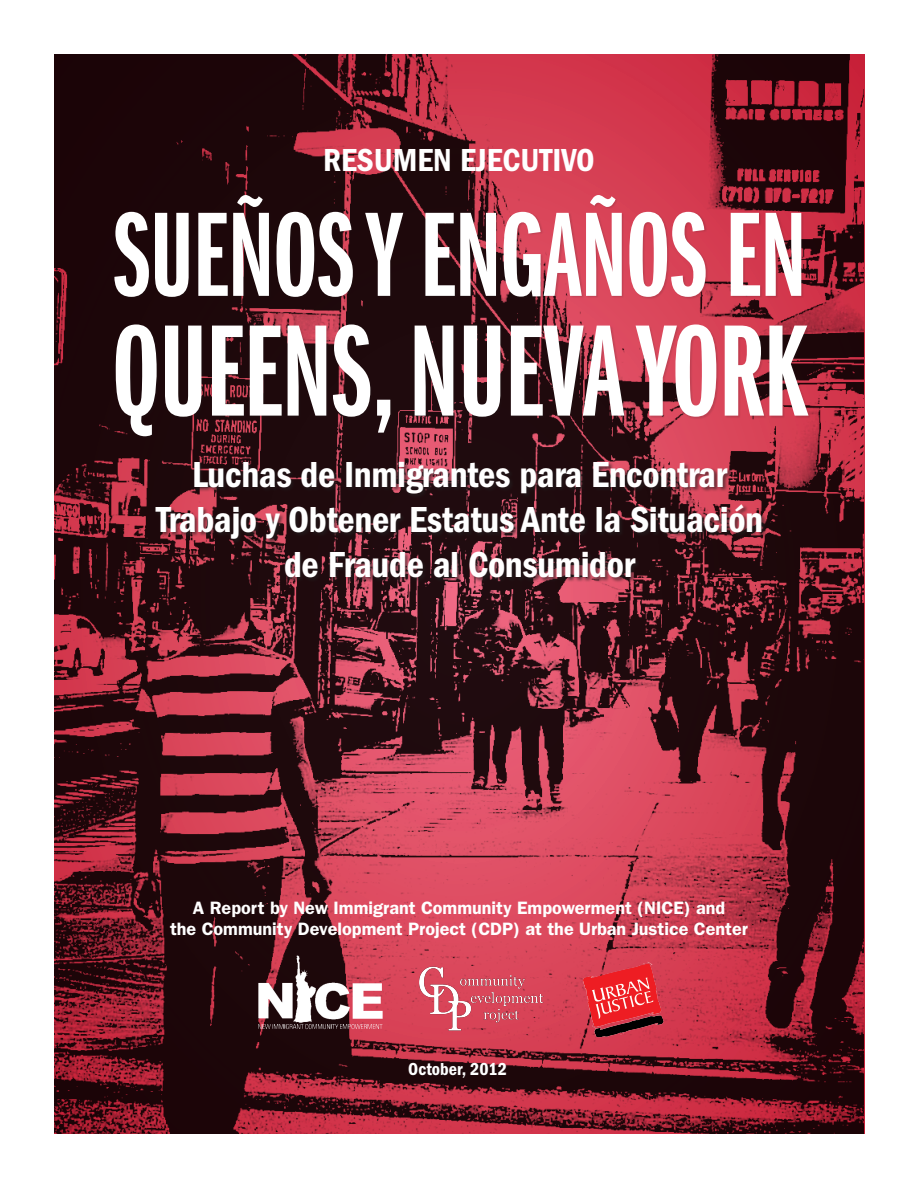
<style>
.page{position:relative;width:918px;height:1188px;background:#fff}
.page>*{position:absolute;margin:0;border:0;box-sizing:border-box;transform-origin:0 0}
.Body_Copy{font:135px "Franklin Gothic Demi X Cmpr";letter-spacing:-.01em;color:#fff}
.Body_Copy-2{font:124.5px "Franklin Gothic Demi X Cmpr";letter-spacing:-.01em;color:#fff}
.Body_Copy-3{font:600 condensed 37.5px/45px "Franklin Gothic";letter-spacing:-.01em;color:#fff;text-align:center}
.t1{font:600 condensed 33px "Franklin Gothic";color:#fff}
.t2{font:600 18px/21.6px "Franklin Gothic";color:#fff;text-align:center}
.t3{font:600 condensed 18px "Franklin Gothic";color:#fff}
</style>
<div class="page">
<img style="left:54px;top:54px;width:810px;height:1080px">
<div style="left:115px;top:195px;width:803px;height:270px;background:#231f20;opacity:.15"></div>
<div style="left:155px;top:462px;width:659px;height:142px;background:#231f20;opacity:.6"></div>
<img style="left:583px;top:962px;width:78px;height:65px">
<img style="left:415px;top:963px;width:133px;height:72px">
<img style="left:259px;top:955px;width:123px;height:77px">
<p class="t1" style="left:323px;top:142px;width:270px">Resumen Ejecutivo</p>
<p class="Body_Copy-2" style="left:113px;top:188px;width:696px">SUEÑOS Y ENGAÑOS EN</p>
<p class="Body_Copy" style="left:112px;top:298px;width:697px">QUEENS, NUEVA YORK</p>
<p class="Body_Copy-3" style="left:156px;top:452px;width:608px">Luchas de Inmigrantes para Encontrar<br>Trabajo y Obtener Estatus Ante la Situación de Fraude al Consumidor</p>
<p class="t2" style="left:170px;top:897px;width:579px">A Report by New Immigrant Community Empowerment (NICE) and<br>the Community Development Project (CDP) at the Urban Justice Center</p>
<p class="t3" style="left:408px;top:1059px;width:100px">October, 2012</p>
</div>
